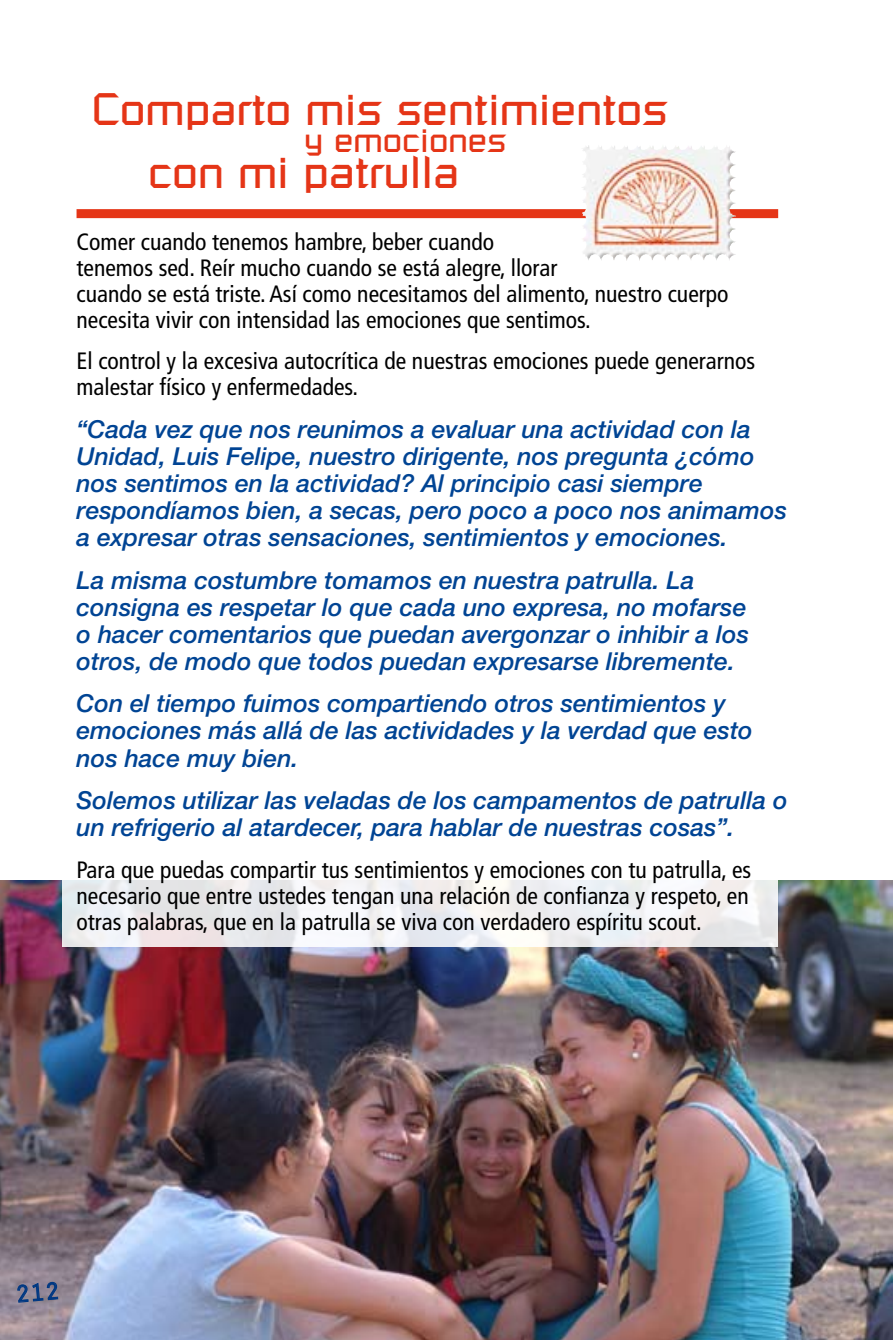
<style>
.page{position:relative;width:893px;height:1340px;background:#fff}
.page>*{position:absolute;margin:0;border:0;box-sizing:border-box;transform-origin:0 0}
.t1{font:45px "Russell Square";color:#e53517}
.t2{font:33.75px "Russell Square";color:#e53517}
.t3{font:italic 500 24.75px/27px "Helvetica Neue";color:#004494}
.t4{font:condensed 23.62px/25.9px "Frutiger";color:#000}
</style>
<div class="page">
<img style="left:0;top:880px;width:893px;height:459px">
<svg style="left:62px;top:880px;width:716px;height:66px;fill:#eeedf0"></svg>
<svg style="left:77px;top:209px;width:701px;height:9px;background:#e65b42"></svg>
<img style="left:582px;top:145px;width:144px;height:48px">
<svg style="left:17px;top:1281px;width:42px;height:22px"></svg>
<h1 class="t1" style="left:91px;top:82px;width:578px">Comparto mis sentimientos</h1>
<h2 class="t2" style="left:304px;top:120px;width:204px">y emociones</h2>
<h1 class="t1" style="left:148px;top:145px;width:312px">con mi patrulla</h1>
<p class="t4" style="left:77px;top:229px;width:654px">Comer cuando tenemos hambre, beber cuando<br>tenemos sed. Reír mucho cuando se está alegre, llorar<br>cuando se está triste. Así como necesitamos del alimento, nuestro cuerpo necesita vivir con intensidad las emociones que sentimos.</p>
<p class="t4" style="left:77px;top:348px;width:680px">El control y la excesiva autocrítica de nuestras emociones puede generarnos malestar físico y enfermedades.</p>
<p class="t3" style="left:77px;top:415px;width:712px">“Cada vez que nos reunimos a evaluar una actividad con la Unidad, Luis Felipe, nuestro dirigente, nos pregunta ¿cómo nos sentimos en la actividad? Al principio casi siempre respondíamos bien, a secas, pero poco a poco nos animamos a expresar otras sensaciones, sentimientos y emociones.</p>
<p class="t3" style="left:77px;top:566px;width:674px">La misma costumbre tomamos en nuestra patrulla. La consigna es respetar lo que cada uno expresa, no mofarse o hacer comentarios que puedan avergonzar o inhibir a los otros, de modo que todos puedan expresarse libremente.</p>
<p class="t3" style="left:77px;top:690px;width:678px">Con el tiempo fuimos compartiendo otros sentimientos y emociones más allá de las actividades y la verdad que esto nos hace muy bien.</p>
<p class="t3" style="left:77px;top:786px;width:713px">Solemos utilizar las veladas de los campamentos de patrulla o un refrigerio al atardecer, para hablar de nuestras cosas”.</p>
<p class="t4" style="left:77px;top:857px;width:676px;text-align:justify">Para que puedas compartir tus sentimientos y emociones con tu patrulla, es necesario que entre ustedes tengan una relación de confianza y respeto, en otras palabras, que en la patrulla se viva con verdadero espíritu scout.</p>
</div>
